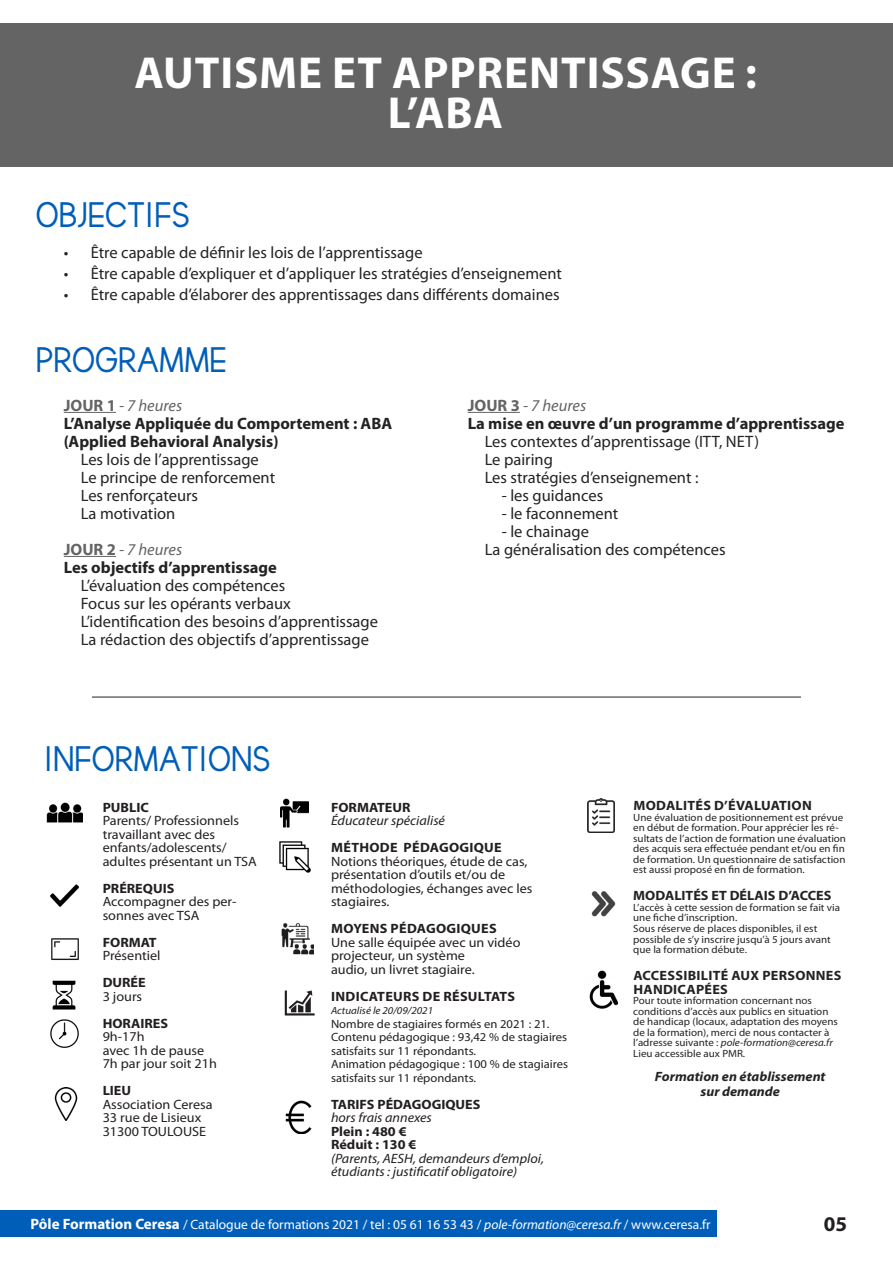
<style>
.page{position:relative;width:893px;height:1263px;background:#fff}
.page>*{position:absolute;margin:0;border:0;box-sizing:border-box;transform-origin:0 0}
.t1{font:700 45px/40.5px "Myriad Pro";letter-spacing:.02em;color:#fff;text-align:center}
.DATES_FORMATION{font:36px "thebrooklynbold";color:#005eb8}
.DATES_FORMATION-2{font:700 21px "Myriad Pro";color:#231f20}
.t2{font:16.5px "Myriad Pro";color:#232323}
.t3{font:700 16.5px "Myriad Pro";color:#232323}
.t4{font:italic 16.5px "Myriad Pro";color:#646464}
.t5{font:13.5px/13.5px "Myriad Pro";color:#231f20;scale:1.05 1}
.t6{font:italic 13.5px/13.5px "Myriad Pro";color:#231f20;scale:1.05 1}
.DATES_FORMATION-3{font:13.5px "Myriad Pro";color:#fff}
.t7{font:700 13.5px "Myriad Pro";color:#231f20;scale:1.05 1}
.t8{font:700 13.5px "Myriad Pro";letter-spacing:.02em;color:#231f20;scale:1.05 1}
.t9{font:700 13.5px/13.5px "Myriad Pro";letter-spacing:.02em;color:#232323;scale:1.05 1}
.t10{font:italic 700 13.5px "Myriad Pro";color:#232323;scale:1.05 1}
.t11{font:700 13.5px "Myriad Pro";color:#232323;scale:1.05 1}
.t12{font:12px/13.5px "Myriad Pro";color:#231f20;scale:1.05 1}
.t13{font:10.5px/10.5px "Myriad Pro";color:#232323;scale:1.05 1}
.t14{font:italic 10.5px "Myriad Pro";color:#231f20;scale:1.05 1}
.s1{font-weight:700;font-style:normal}
.s2{font-style:italic}
.s3{font-weight:700;font-size:15px}
</style>
<div class="page">
<div style="left:0;top:23px;width:893px;height:143px;background:#646464"></div>
<hr style="left:64px;top:412px;width:52px;height:1px;background:#646464">
<hr style="left:64px;top:556px;width:52px;height:1px;background:#646464">
<hr style="left:468px;top:412px;width:52px;height:1px;background:#646464">
<hr style="left:92px;top:697px;width:709px;height:1px;background:#231f20">
<div style="left:0;top:1210px;width:717px;height:27px;background:#005eb8"></div>
<img style="left:52px;top:981px;width:24px;height:28px">
<img style="left:50px;top:1019px;width:29px;height:29px">
<img style="left:54px;top:1087px;width:24px;height:33px">
<img style="left:279px;top:841px;width:32px;height:31px">
<img style="left:47px;top:802px;width:36px;height:21px">
<img style="left:51px;top:884px;width:27px;height:23px">
<img style="left:285px;top:1100px;width:27px;height:33px">
<img style="left:281px;top:923px;width:33px;height:32px">
<img style="left:284px;top:990px;width:31px;height:26px">
<img style="left:280px;top:799px;width:28px;height:28px">
<img style="left:591px;top:891px;width:25px;height:26px">
<img style="left:589px;top:970px;width:30px;height:38px">
<img style="left:587px;top:799px;width:27px;height:34px">
<img style="left:51px;top:938px;width:28px;height:22px">
<h1 class="t1" style="left:134px;top:51px;width:624px">AUTISME ET APPRENTISSAGE :<br>L’ABA</h1>
<p class="DATES_FORMATION" style="left:36px;top:193px;width:155px">OBJECTIFS</p>
<p class="t2" style="left:64px;top:243px;width:360px">• Être capable de définir les lois de l’apprentissage</p>
<p class="t2" style="left:64px;top:264px;width:500px">• Être capable d’expliquer et d’appliquer les stratégies d’enseignement</p>
<p class="t2" style="left:64px;top:285px;width:497px">• Être capable d’élaborer des apprentissages dans différents domaines</p>
<p class="DATES_FORMATION" style="left:36px;top:338px;width:192px">PROGRAMME</p>
<p class="t4" style="left:64px;top:395px;width:120px"><span class="s1">JOUR 1</span> - 7 heures</p>
<p class="t3" style="left:64px;top:412px;width:330px">L’Analyse Appliquée du Comportement : ABA</p>
<p class="t3" style="left:64px;top:430px;width:216px">(Applied Behavioral Analysis)</p>
<p class="t2" style="left:81px;top:449px;width:180px">Les lois de l’apprentissage</p>
<p class="t2" style="left:81px;top:467px;width:196px">Le principe de renforcement</p>
<p class="t2" style="left:81px;top:485px;width:119px">Les renforçateurs</p>
<p class="t2" style="left:81px;top:503px;width:96px">La motivation</p>
<p class="t4" style="left:64px;top:539px;width:120px"><span class="s1">JOUR 2</span> - 7 heures</p>
<p class="t3" style="left:64px;top:556px;width:215px">Les objectifs d’apprentissage</p>
<p class="t2" style="left:81px;top:575px;width:206px">L’évaluation des compétences</p>
<p class="t2" style="left:81px;top:593px;width:211px">Focus sur les opérants verbaux</p>
<p class="t2" style="left:81px;top:611px;width:299px">L’identification des besoins d’apprentissage</p>
<p class="t2" style="left:81px;top:629px;width:290px">La rédaction des objectifs d’apprentissage</p>
<p class="t4" style="left:468px;top:395px;width:120px"><span class="s1">JOUR 3</span> - 7 heures</p>
<p class="t3" style="left:468px;top:412px;width:378px">La mise en œuvre d’un programme d’apprentissage</p>
<p class="t2" style="left:485px;top:431px;width:276px">Les contextes d’apprentissage (ITT, NET)</p>
<p class="t2" style="left:485px;top:449px;width:70px">Le pairing</p>
<p class="t2" style="left:485px;top:467px;width:215px">Les stratégies d’enseignement :</p>
<p class="t2" style="left:502px;top:485px;width:103px">- les guidances</p>
<p class="t2" style="left:502px;top:503px;width:118px">- le faconnement</p>
<p class="t2" style="left:502px;top:521px;width:89px">- le chainage</p>
<p class="t2" style="left:485px;top:539px;width:242px">La généralisation des compétences</p>
<p class="DATES_FORMATION" style="left:43px;top:737px;width:228px">INFORMATIONS</p>
<p class="t7" style="left:103px;top:798px;width:45px">PUBLIC</p>
<p class="t5" style="left:103px;top:814px;width:131px">Parents/ Professionnels travaillant avec des</p>
<p class="t5" style="left:103px;top:841px;width:148px">enfants/adolescents/ adultes présentant un TSA</p>
<p class="t7" style="left:103px;top:879px;width:70px">PRÉREQUIS</p>
<p class="t5" style="left:103px;top:895px;width:129px">Accompagner des per&shy;sonnes avec TSA</p>
<p class="t7" style="left:103px;top:933px;width:53px">FORMAT</p>
<p class="t5" style="left:103px;top:949px;width:57px">Présentiel</p>
<p class="t7" style="left:103px;top:974px;width:43px">DURÉE</p>
<p class="t5" style="left:103px;top:989px;width:39px">3 jours</p>
<p class="t7" style="left:103px;top:1014px;width:64px">HORAIRES</p>
<p class="t5" style="left:103px;top:1030px;width:41px">9h-17h</p>
<p class="t5" style="left:103px;top:1043px;width:98px">avec 1h de pause</p>
<p class="t5" style="left:103px;top:1057px;width:110px">7h par jour soit 21h</p>
<p class="t7" style="left:103px;top:1082px;width:29px">LIEU</p>
<p class="t5" style="left:103px;top:1097px;width:106px">Association Ceresa</p>
<p class="t5" style="left:103px;top:1111px;width:95px">33 rue de Lisieux</p>
<p class="t5" style="left:103px;top:1124px;width:100px">31300 TOULOUSE</p>
<p class="t7" style="left:331px;top:798px;width:77px">FORMATEUR</p>
<p class="t6" style="left:331px;top:814px;width:110px">Éducateur spécialisé</p>
<p class="t8" style="left:331px;top:839px;width:164px">MÉTHODE PÉDAGOGIQUE</p>
<p class="t5" style="left:331px;top:854px;width:189px">Notions théoriques, étude de cas,</p>
<p class="t5" style="left:331px;top:868px;width:167px">présentation d’outils et/ou de</p>
<p class="t5" style="left:331px;top:881px;width:193px">méthodologies, échanges avec les stagiaires.</p>
<p class="t8" style="left:331px;top:920px;width:159px">MOYENS PÉDAGOGIQUES</p>
<p class="t5" style="left:331px;top:935px;width:182px">Une salle équipée avec un vidéo</p>
<p class="t5" style="left:331px;top:949px;width:129px">projecteur, un système</p>
<p class="t5" style="left:331px;top:962px;width:138px">audio, un livret stagiaire.</p>
<p class="t8" style="left:331px;top:987px;width:177px">INDICATEURS DE RÉSULTATS</p>
<p class="t14" style="left:331px;top:1004px;width:99px">Actualisé le 20/09/2021</p>
<p class="t12" style="left:331px;top:1017px;width:210px">Nombre de stagiaires formés en 2021 : 21.</p>
<p class="t12" style="left:331px;top:1030px;width:226px">Contenu pédagogique : 93,42 % de stagiaires satisfaits sur 11 répondants.</p>
<p class="t12" style="left:331px;top:1057px;width:227px">Animation pédagogique : 100 % de stagiaires satisfaits sur 11 répondants.</p>
<p class="t7" style="left:331px;top:1095px;width:144px">TARIFS PÉDAGOGIQUES</p>
<p class="t6" style="left:331px;top:1111px;width:98px">hors frais annexes</p>
<p class="t7" style="left:331px;top:1122px;width:73px">Plein : 480 €</p>
<p class="t7" style="left:331px;top:1136px;width:83px">Réduit : 130 €</p>
<p class="t6" style="left:331px;top:1151px;width:204px">(Parents, AESH, demandeurs d’emploi, étudiants : justificatif obligatoire)</p>
<p class="t9" style="left:633px;top:799px;width:171px">MODALITÉS D’ÉVALUATION</p>
<p class="t13" style="left:633px;top:812px;width:204px">Une évaluation de positionnement est prévue en début de formation. Pour apprécier les ré&shy;sultats de l’action de formation une évaluation des acquis sera effectuée pendant et/ou en fin de formation. Un questionnaire de satisfaction est aussi proposé en fin de formation.</p>
<p class="t11" style="left:633px;top:887px;width:190px">MODALITÉS ET DÉLAIS D’ACCES</p>
<p class="t13" style="left:633px;top:902px;width:199px">L’accès à cette session de formation se fait via une fiche d’inscription.</p>
<p class="t13" style="left:633px;top:923px;width:177px">Sous réserve de places disponibles, il est</p>
<p class="t13" style="left:633px;top:933px;width:190px">possible de s’y inscrire jusqu’à 5 jours avant que la formation débute.</p>
<p class="t9" style="left:633px;top:968px;width:200px">ACCESSIBILITÉ AUX PERSONNES<br>HANDICAPÉES</p>
<p class="t13" style="left:633px;top:995px;width:196px">Pour toute information concernant nos conditions d’accès aux publics en situation de handicap (locaux, adaptation des moyens de la formation), merci de nous contacter à l’adresse suivante : <span class="s2">pole-formation@ceresa.fr</span></p>
<p class="t13" style="left:633px;top:1047px;width:108px">Lieu accessible aux PMR.</p>
<p class="t10" style="left:655px;top:1067px;width:164px">Formation en établissement</p>
<p class="t10" style="left:700px;top:1082px;width:77px">sur demande</p>
<p class="DATES_FORMATION-3" style="left:31px;top:1216px;width:681px"><span class="s3">Pôle Formation Ceresa</span> / Catalogue de formations 2021 / tel : 05 61 16 53 43 / <span class="s2">pole-formation@ceresa.fr</span> / www.ceresa.fr</p>
<p class="DATES_FORMATION-2" style="left:824px;top:1210px;width:25px">05</p>
</div>
